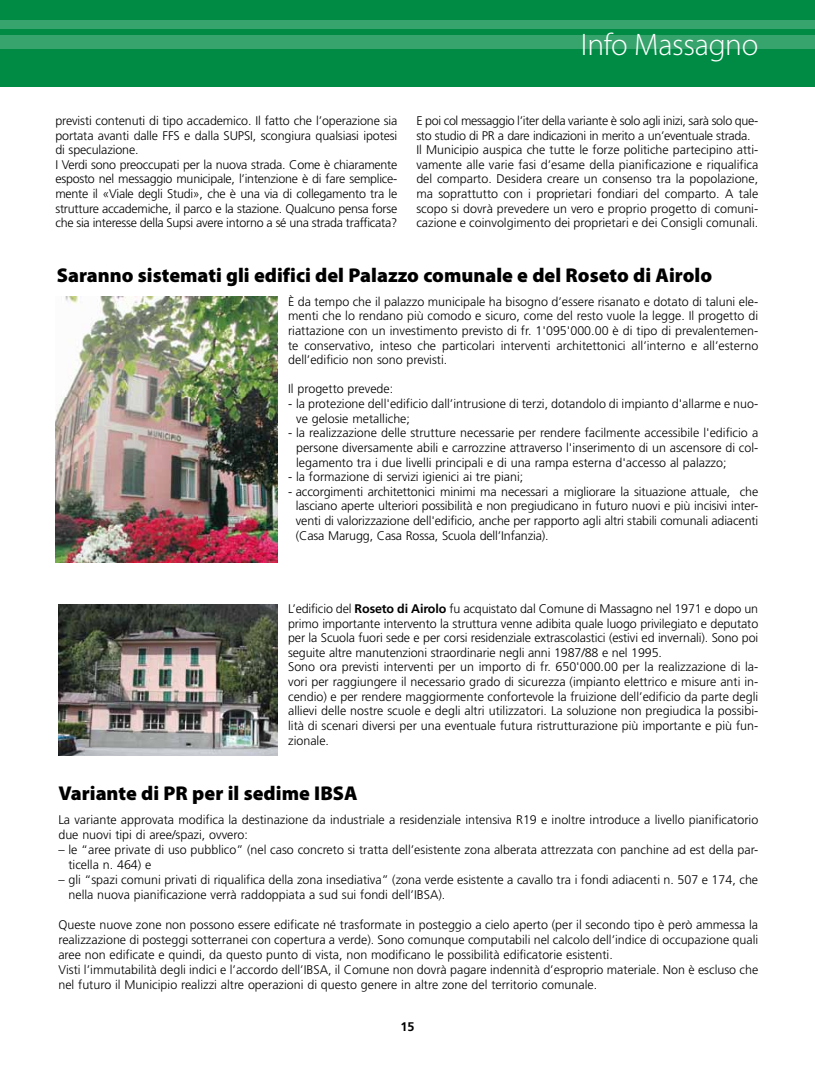
<style>
.page{position:relative;width:815px;height:1081px;background:#fff}
.page>*{position:absolute;margin:0;border:0;box-sizing:border-box;transform-origin:0 0}
.t1{font:300 31.25px "Myriad Pro";letter-spacing:-.01em;color:#fff}
.t2{font:900 20px "Myriad Pro";color:#000}
.t3{font:300 12.5px/14.6px "Frutiger";color:#000}
.t4{font:300 12.5px/14.6px "Frutiger";letter-spacing:-.02em;color:#000}
.t5{font:700 12.5px "Frutiger";color:#000}
.s1{font-weight:700}
</style>
<div class="page">
<div style="left:0;top:0;width:815px;height:87px;background:#008b45"></div>
<div style="left:0;top:35px;width:815px;height:14px;background:#38a46d"></div>
<div style="left:0;top:20px;width:815px;height:8px;background:#38a46d"></div>
<img style="left:58px;top:605px;width:219px;height:150px">
<img style="left:55px;top:296px;width:222px;height:266px">
<h1 class="t1" style="left:581px;top:28px;width:179px">Info Massagno</h1>
<p class="t4" style="left:55px;top:113px;width:343px">previsti contenuti di tipo accademico. Il fatto che l’operazione sia portata avanti dalle FFS e dalla SUPSI, scongiura qualsiasi ipotesi di speculazione.<br>I Verdi sono preoccupati per la nuova strada. Come è chiaramente esposto nel messaggio municipale, l’intenzione è di fare semplice&shy;mente il «Viale degli Studi», che è una via di collegamento tra le strutture accademiche, il parco e la stazione. Qualcuno pensa forse che sia interesse della Supsi avere intorno a sé una strada trafficata?</p>
<p class="t3" style="left:416px;top:113px;width:343px">E poi col messaggio l’iter della variante è solo agli inizi, sarà solo que&shy;sto studio di PR a dare indicazioni in merito a un’eventuale strada.<br>Il Municipio auspica che tutte le forze politiche partecipino atti&shy;vamente alle varie fasi d’esame della pianificazione e riqualifica del comparto. Desidera creare un consenso tra la popolazione, ma soprattutto con i proprietari fondiari del comparto. A tale scopo si dovrà prevedere un vero e proprio progetto di comuni&shy;cazione e coinvolgimento dei proprietari e dei Consigli comunali.</p>
<h2 class="t2" style="left:57px;top:263px;width:657px">Saranno sistemati gli edifici del Palazzo comunale e del Roseto di Airolo</h2>
<p class="t3" style="left:288px;top:294px;width:472px;text-align:justify">È da tempo che il palazzo municipale ha bisogno d’essere risanato e dotato di taluni ele&shy;menti che lo rendano più comodo e sicuro, come del resto vuole la legge. Il progetto di riattazione con un investimento previsto di fr. 1'095'000.00 è di tipo di prevalentemen&shy;te conservativo, inteso che particolari interventi architettonici all’interno e all’esterno dell’edificio non sono previsti.</p>
<p class="t3" style="left:288px;top:382px;width:107px">Il progetto prevede:</p>
<p class="t3" style="left:296px;top:397px;width:464px;text-indent:-8px">- la protezione dell'edificio dall’intrusione di terzi, dotandolo di impianto d'allarme e nuo&shy;ve gelosie metalliche;</p>
<p class="t3" style="left:296px;top:426px;width:464px;text-align:justify;text-indent:-8px">- la realizzazione delle strutture necessarie per rendere facilmente accessibile l'edificio a persone diversamente abili e carrozzine attraverso l'inserimento di un ascensore di col&shy;legamento tra i due livelli principali e di una rampa esterna d'accesso al palazzo;</p>
<p class="t3" style="left:288px;top:470px;width:237px">- la formazione di servizi igienici ai tre piani;</p>
<p class="t3" style="left:296px;top:484px;width:464px;text-align:justify;text-indent:-8px">- accorgimenti architettonici minimi ma necessari a migliorare la situazione attuale, che lasciano aperte ulteriori possibilità e non pregiudicano in futuro nuovi e più incisivi inter&shy;venti di valorizzazione dell'edificio, anche per rapporto agli altri stabili comunali adiacenti (Casa Marugg, Casa Rossa, Scuola dell’Infanzia).</p>
<p class="t3" style="left:288px;top:601px;width:472px">L’edificio del <span class="s1">Roseto di Airolo</span> fu acquistato dal Comune di Massagno nel 1971 e dopo un primo importante intervento la struttura venne adibita quale luogo privilegiato e deputato per la Scuola fuori sede e per corsi residenziale extrascolastici (estivi ed invernali). Sono poi seguite altre manutenzioni straordinarie negli anni 1987/88 e nel 1995.<br>Sono ora previsti interventi per un importo di fr. 650'000.00 per la realizzazione di la&shy;vori per raggiungere il necessario grado di sicurezza (impianto elettrico e misure anti in&shy;cendio) e per rendere maggiormente confortevole la fruizione dell’edificio da parte degli allievi delle nostre scuole e degli altri utilizzatori. La soluzione non pregiudica la possibi&shy;lità di scenari diversi per una eventuale futura ristrutturazione più importante e più fun&shy;zionale.</p>
<h2 class="t2" style="left:58px;top:782px;width:301px">Variante di PR per il sedime IBSA</h2>
<p class="t3" style="left:58px;top:812px;width:701px;line-height:15px">La variante approvata modifica la destinazione da industriale a residenziale intensiva R19 e inoltre introduce a livello pianificatorio due nuovi tipi di aree/spazi, ovvero:</p>
<p class="t3" style="left:68px;top:842px;width:691px;line-height:15px;text-indent:-10px">– le “aree private di uso pubblico” (nel caso concreto si tratta dell’esistente zona alberata attrezzata con panchine ad est della par&shy;ticella n. 464) e</p>
<p class="t3" style="left:68px;top:872px;width:691px;line-height:15px;text-indent:-10px">– gli “spazi comuni privati di riqualifica della zona insediativa” (zona verde esistente a cavallo tra i fondi adiacenti n. 507 e 174, che nella nuova pianificazione verrà raddoppiata a sud sui fondi dell’IBSA).</p>
<p class="t3" style="left:58px;top:917px;width:701px;line-height:15px">Queste nuove zone non possono essere edificate né trasformate in posteggio a cielo aperto (per il secondo tipo è però ammessa la realizzazione di posteggi sotterranei con copertura a verde). Sono comunque computabili nel calcolo dell’indice di occupazione quali aree non edificate e quindi, da questo punto di vista, non modificano le possibilità edificatorie esistenti.<br>Visti l’immutabilità degli indici e l’accordo dell’IBSA, il Comune non dovrà pagare indennità d’esproprio materiale. Non è escluso che nel futuro il Municipio realizzi altre operazioni di questo genere in altre zone del territorio comunale.</p>
<p class="t5" style="left:401px;top:1019px;width:15px">15</p>
</div>
